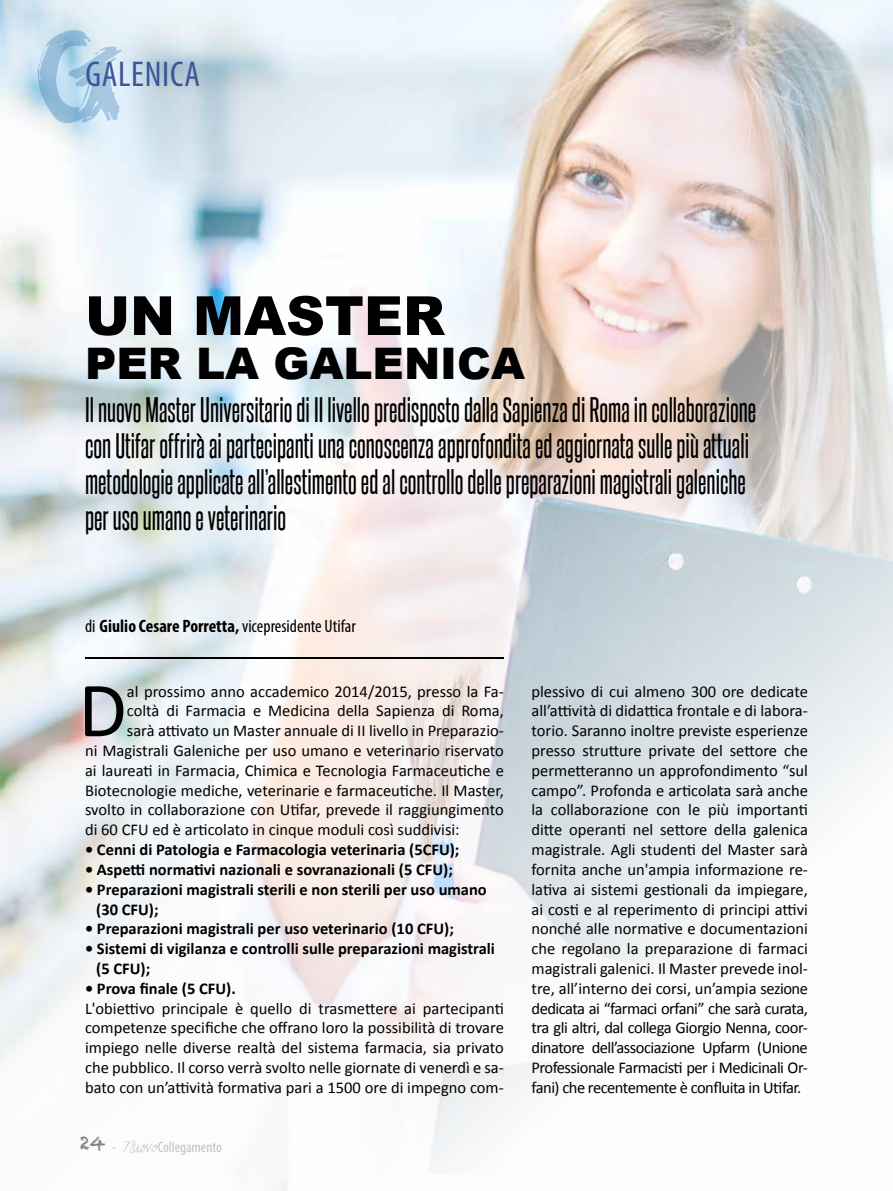
<style>
.page{position:relative;width:893px;height:1191px;background:#fff}
.page>*{position:absolute;margin:0;border:0;box-sizing:border-box;transform-origin:0 0}
.t1{font:78.9px "Calibri";color:#000}
.t2{font:900 54px "Arial";color:#000}
.t3{font:900 43.5px "Arial";color:#000}
.t4{font:condensed 36px "Myriad Pro";letter-spacing:.02em;color:#3c5499}
.t5{font:30px/36px "Steelfish Rg";color:#000}
.t6{font:condensed 18px "Myriad Pro";color:#000}
.t7{font:16.5px/19.8px "Calibri";color:#000;text-align:justify}
.t8{font:700 16.5px/19.8px "Calibri";color:#000}
.t9{font:condensed 15px "Myriad Pro";color:#afb1b4}
.s1{font-weight:700}
.s2{font-family:"Sunshine In My Soul";font-stretch:normal}
</style>
<div class="page">
<img style="left:0;top:0;width:893px;height:1191px">
<hr style="left:85px;top:657px;width:419px;height:1px;background:#000">
<svg style="left:20px;top:12px;width:128px;height:133px"></svg>
<h3 class="t4" style="left:85px;top:52px;width:116px">GALENICA</h3>
<h2 class="t2" style="left:85px;top:276px;width:361px">UN MASTER</h2>
<h3 class="t3" style="left:85px;top:331px;width:441px">PER LA GALENICA</h3>
<p class="t5" style="left:85px;top:390px;width:673px">Il nuovo Master Universitario di II livello predisposto dalla Sapienza di Roma in collaborazione con Utifar offrirà ai partecipanti una conoscenza approfondita ed aggiornata sulle più attuali metodologie applicate all’allestimento ed al controllo delle preparazioni magistrali galeniche per uso umano e veterinario</p>
<p class="t6" style="left:85px;top:615px;width:272px">di <span class="s1">Giulio Cesare Porretta,</span> vicepresidente Utifar</p>
<h1 class="t1" style="left:78px;top:660px;width:50px">D</h1>
<p class="t7" style="left:127px;top:681px;width:378px">al prossimo anno accademico 2014/2015, presso la Fa-</p>
<p class="t7" style="left:127px;top:701px;width:378px">coltà di Farmacia e Medicina della Sapienza di Roma,</p>
<p class="t7" style="left:127px;top:721px;width:378px">sarà attivato un Master annuale di II livello in Preparazio-</p>
<p class="t7" style="left:85px;top:740px;width:420px">ni Magistrali Galeniche per uso umano e veterinario riservato</p>
<p class="t7" style="left:85px;top:760px;width:420px">ai laureati in Farmacia, Chimica e Tecnologia Farmaceutiche e</p>
<p class="t7" style="left:85px;top:780px;width:420px">Biotecnologie mediche, veterinarie e farmaceutiche. Il Master,</p>
<p class="t7" style="left:85px;top:800px;width:420px">svolto in collaborazione con Utifar, prevede il raggiungimento</p>
<p class="t7" style="left:85px;top:820px;width:376px">di 60 CFU ed è articolato in cinque moduli così suddivisi:</p>
<p class="t8" style="left:85px;top:839px;width:376px">• Cenni di Patologia e Farmacologia veterinaria (5CFU);</p>
<p class="t8" style="left:85px;top:859px;width:369px">• Aspetti normativi nazionali e sovranazionali (5 CFU);</p>
<p class="t8" style="left:96px;top:879px;width:392px;text-indent:-11px">• Preparazioni magistrali sterili e non sterili per uso umano (30 CFU);</p>
<p class="t8" style="left:85px;top:919px;width:370px">• Preparazioni magistrali per uso veterinario (10 CFU);</p>
<p class="t8" style="left:96px;top:938px;width:400px;text-indent:-11px">• Sistemi di vigilanza e controlli sulle preparazioni magistrali (5 CFU);</p>
<p class="t8" style="left:85px;top:978px;width:152px">• Prova finale (5 CFU).</p>
<p class="t7" style="left:85px;top:998px;width:420px">L'obiettivo principale è quello di trasmettere ai partecipanti competenze specifiche che offrano loro la possibilità di trovare impiego nelle diverse realtà del sistema farmacia, sia privato che pubblico. Il corso verrà svolto nelle giornate di venerdì e sa&shy;bato con un’attività formativa pari a 1500 ore di impegno com-</p>
<p class="t9" style="left:80px;top:1137px;width:144px"><sup>24</sup> - <span class="s2">Nuovo</span>Collegamento</p>
<p class="t7" style="left:531px;top:681px;width:278px">plessivo di cui almeno 300 ore dedicate all’attività di didattica frontale e di labora&shy;torio. Saranno inoltre previste esperienze presso strutture private del settore che permetteranno un approfondimento “sul campo”. Profonda e articolata sarà anche la collaborazione con le più importanti ditte operanti nel settore della galenica magistrale. Agli studenti del Master sarà fornita anche un'ampia informazione re&shy;lativa ai sistemi gestionali da impiegare, ai costi e al reperimento di principi attivi nonché alle normative e documentazioni che regolano la preparazione di farmaci magistrali galenici. Il Master prevede inol&shy;tre, all’interno dei corsi, un’ampia sezione dedicata ai “farmaci orfani” che sarà curata, tra gli altri, dal collega Giorgio Nenna, coor&shy;dinatore dell’associazione Upfarm (Unione Professionale Farmacisti per i Medicinali Or&shy;fani) che recentemente è confluita in Utifar.</p>
</div>
